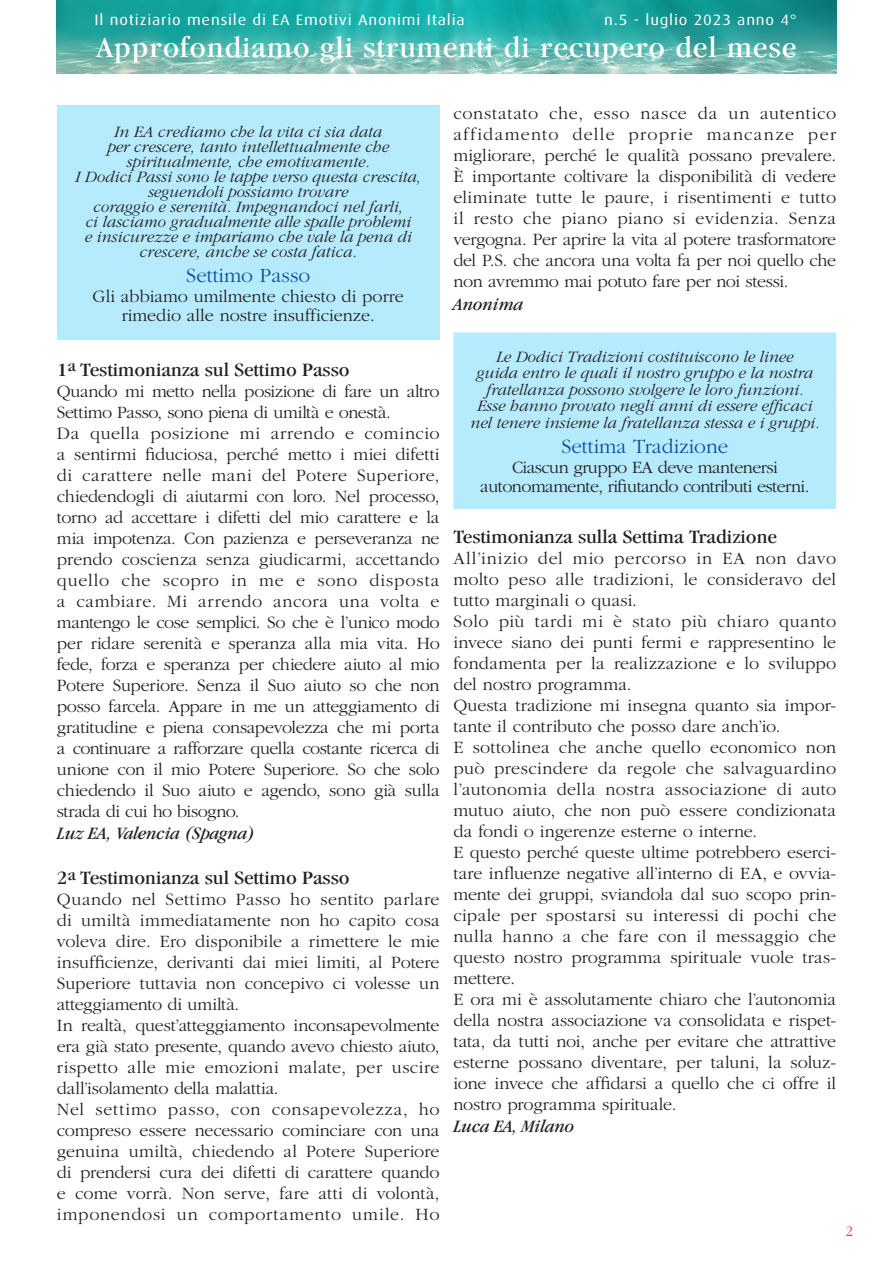
<style>
.page{position:relative;width:893px;height:1263px;background:#fff}
.page>*{position:absolute;margin:0;border:0;box-sizing:border-box;transform-origin:0 0}
.t1{font:condensed 30px "Garamond";letter-spacing:.025em;color:#fff;scale:1.25 1}
.t2{font:300 21px "Garamond";color:#0d4da1}
.t3{font:condensed 19.5px "Garamond";color:#231f20;scale:1.25 1}
.Testo_paragrafo_Tdo{font:300 18px/21px "Garamond";letter-spacing:-.005em;color:#231f20;text-align:justify}
.Testo_paragrafo_Tdo-2{font:300 18px/21px "Garamond";letter-spacing:-.025em;color:#231f20}
.Testo_paragrafo_Tdo-3{font:300 18px "Garamond";letter-spacing:-.03em;color:#231f20}
.Testo_paragrafo_Tdo-4{font:italic condensed 18px "Garamond";color:#231f20;scale:1.16 1}
.t4{font:italic 300 16.5px/15px "Garamond";color:#231f20;text-align:center}
.t5{font:15px "Dax";letter-spacing:.05em;color:#fff;scale:1.1 1}
.t6{font:300 15px "Garamond";color:#ef3e22}
</style>
<div class="page">
<div style="left:57px;top:106px;width:383px;height:234px;background:#b6ebfd"></div>
<div style="left:453px;top:332px;width:383px;height:177px;background:#b6ebfd"></div>
<img style="left:57px;top:0;width:779px;height:74px">
<p class="t5" style="left:95px;top:12px;width:338px">Il notiziario mensile di EA Emotivi Anonimi Italia</p>
<p class="t5" style="left:604px;top:12px;width:177px">n.5 - luglio 2023 anno 4°</p>
<p class="t1" style="left:96px;top:31px;width:561px">Approfondiamo gli strumenti di recupero del mese</p>
<p class="t4" style="left:107px;top:124px;width:283px">In EA crediamo che la vita ci sia data per crescere, tanto intellettualmente che spiritualmente, che emotivamente.</p>
<p class="t4" style="left:75px;top:169px;width:347px">I Dodici Passi sono le tappe verso questa crescita, seguendoli possiamo trovare</p>
<p class="t4" style="left:93px;top:199px;width:312px">coraggio e serenità. Impegnandoci nel farli,</p>
<p class="t4" style="left:85px;top:214px;width:329px">ci lasciamo gradualmente alle spalle problemi e insicurezze e impariamo che vale la pena di crescere, anche se costa fatica.</p>
<p class="t2" style="left:186px;top:264px;width:125px">Settimo Passo</p>
<p class="Testo_paragrafo_Tdo" style="left:93px;top:287px;width:313px;line-height:19.5px;text-align:center">Gli abbiamo umilmente chiesto di porre rimedio alle nostre insufficienze.</p>
<p class="t3" style="left:57px;top:359px;width:236px">1<sup>a</sup> Testimonianza sul Settimo Passo</p>
<p class="Testo_paragrafo_Tdo-2" style="left:57px;top:381px;width:384px">Quando mi metto nella posizione di fare un altro<br>Settimo Passo, sono piena di umiltà e onestà.</p>
<p class="Testo_paragrafo_Tdo" style="left:57px;top:423px;width:384px">Da quella posizione mi arrendo e comincio a sentirmi fiduciosa, perché metto i miei difetti di carattere nelle mani del Potere Superiore, chiedendogli di aiutarmi con loro. Nel processo, torno ad accettare i difetti del mio carattere e la mia impotenza. Con pazienza e perseveranza ne prendo coscienza senza giudicarmi, accettando quello che scopro in me e sono disposta a cambiare. Mi arrendo ancora una volta e mantengo le cose semplici. So che è l’unico modo per ridare serenità e speranza alla mia vita. Ho fede, forza e speranza per chiedere aiuto al mio Potere Superiore. Senza il Suo aiuto so che non posso farcela. Appare in me un atteggiamento di gratitudine e piena consapevolezza che mi porta a continuare a rafforzare quella costante ricerca di unione con il mio Potere Superiore. So che solo chiedendo il Suo aiuto e agendo, sono già sulla strada di cui ho bisogno.</p>
<p class="Testo_paragrafo_Tdo-4" style="left:57px;top:824px;width:172px">Luz EA, Valencia (Spagna)</p>
<p class="t3" style="left:57px;top:867px;width:236px">2<sup>a</sup> Testimonianza sul Settimo Passo</p>
<p class="Testo_paragrafo_Tdo" style="left:57px;top:889px;width:384px">Quando nel Settimo Passo ho sentito parlare di umiltà immediatamente non ho capito cosa voleva dire. Ero disponibile a rimettere le mie insufficienze, derivanti dai miei limiti, al Potere Superiore tuttavia non concepivo ci volesse un atteggiamento di umiltà.</p>
<p class="Testo_paragrafo_Tdo" style="left:57px;top:1015px;width:384px">In realtà, quest’atteggiamento inconsapevolmente era già stato presente, quando avevo chiesto aiuto, rispetto alle mie emozioni malate, per uscire dall’isolamento della malattia.</p>
<p class="Testo_paragrafo_Tdo" style="left:57px;top:1099px;width:384px">Nel settimo passo, con consapevolezza, ho compreso essere necessario cominciare con una genuina umiltà, chiedendo al Potere Superiore di prendersi cura dei difetti di carattere quando e come vorrà. Non serve, fare atti di volontà, imponendosi un comportamento umile. Ho</p>
<p class="Testo_paragrafo_Tdo" style="left:453px;top:103px;width:384px">constatato che, esso nasce da un autentico affidamento delle proprie mancanze per migliorare, perché le qualità possano prevalere.<br>È importante coltivare la disponibilità di vedere eliminate tutte le paure, i risentimenti e tutto il resto che piano piano si evidenzia. Senza vergogna. Per aprire la vita al potere trasformatore del P.S. che ancora una volta fa per noi quello che non avremmo mai potuto fare per noi stessi.</p>
<p class="Testo_paragrafo_Tdo-4" style="left:453px;top:294px;width:61px">Anonima</p>
<p class="t4" style="left:476px;top:348px;width:338px;line-height:16.5px">Le Dodici Tradizioni costituiscono le linee guida entro le quali il nostro gruppo e la nostra fratellanza possono svolgere le loro funzioni.</p>
<p class="t4" style="left:470px;top:398px;width:351px;line-height:16.5px">Esse hanno provato negli anni di essere efficaci nel tenere insieme la fratellanza stessa e i gruppi.</p>
<p class="t2" style="left:561px;top:435px;width:168px">Settima Tradizione</p>
<p class="Testo_paragrafo_Tdo-3" style="left:512px;top:457px;width:267px">Ciascun gruppo EA deve mantenersi</p>
<p class="Testo_paragrafo_Tdo-3" style="left:480px;top:477px;width:331px">autonomamente, rifiutando contributi esterni.</p>
<p class="t3" style="left:453px;top:525px;width:260px">Testimonianza sulla Settima Tradizione</p>
<p class="Testo_paragrafo_Tdo" style="left:453px;top:548px;width:384px">All’inizio del mio percorso in EA non davo molto peso alle tradizioni, le consideravo del tutto marginali o quasi.</p>
<p class="Testo_paragrafo_Tdo" style="left:453px;top:611px;width:384px">Solo più tardi mi è stato più chiaro quanto invece siano dei punti fermi e rappresentino le fondamenta per la realizzazione e lo sviluppo del nostro programma.</p>
<p class="Testo_paragrafo_Tdo" style="left:453px;top:695px;width:384px">Questa tradizione mi insegna quanto sia impor&shy;tante il contributo che posso dare anch’io.</p>
<p class="Testo_paragrafo_Tdo" style="left:453px;top:737px;width:384px">E sottolinea che anche quello economico non può prescindere da regole che salvaguardino l’autonomia della nostra associazione di auto mutuo aiuto, che non può essere condizionata da fondi o ingerenze esterne o interne.</p>
<p class="Testo_paragrafo_Tdo" style="left:453px;top:842px;width:384px">E questo perché queste ultime potrebbero eserci&shy;tare influenze negative all’interno di EA, e ovvia&shy;mente dei gruppi, sviandola dal suo scopo prin&shy;cipale per spostarsi su interessi di pochi che nulla hanno a che fare con il messaggio che questo nostro programma spirituale vuole tras&shy;mettere.</p>
<p class="Testo_paragrafo_Tdo" style="left:453px;top:989px;width:384px">E ora mi è assolutamente chiaro che l’autonomia della nostra associazione va consolidata e rispet&shy;tata, da tutti noi, anche per evitare che attrattive esterne possano diventare, per taluni, la soluz&shy;ione invece che affidarsi a quello che ci offre il nostro programma spirituale.</p>
<p class="Testo_paragrafo_Tdo-4" style="left:453px;top:1116px;width:105px">Luca EA, Milano</p>
<p class="t6" style="left:845px;top:1223px;width:9px">2</p>
</div>
